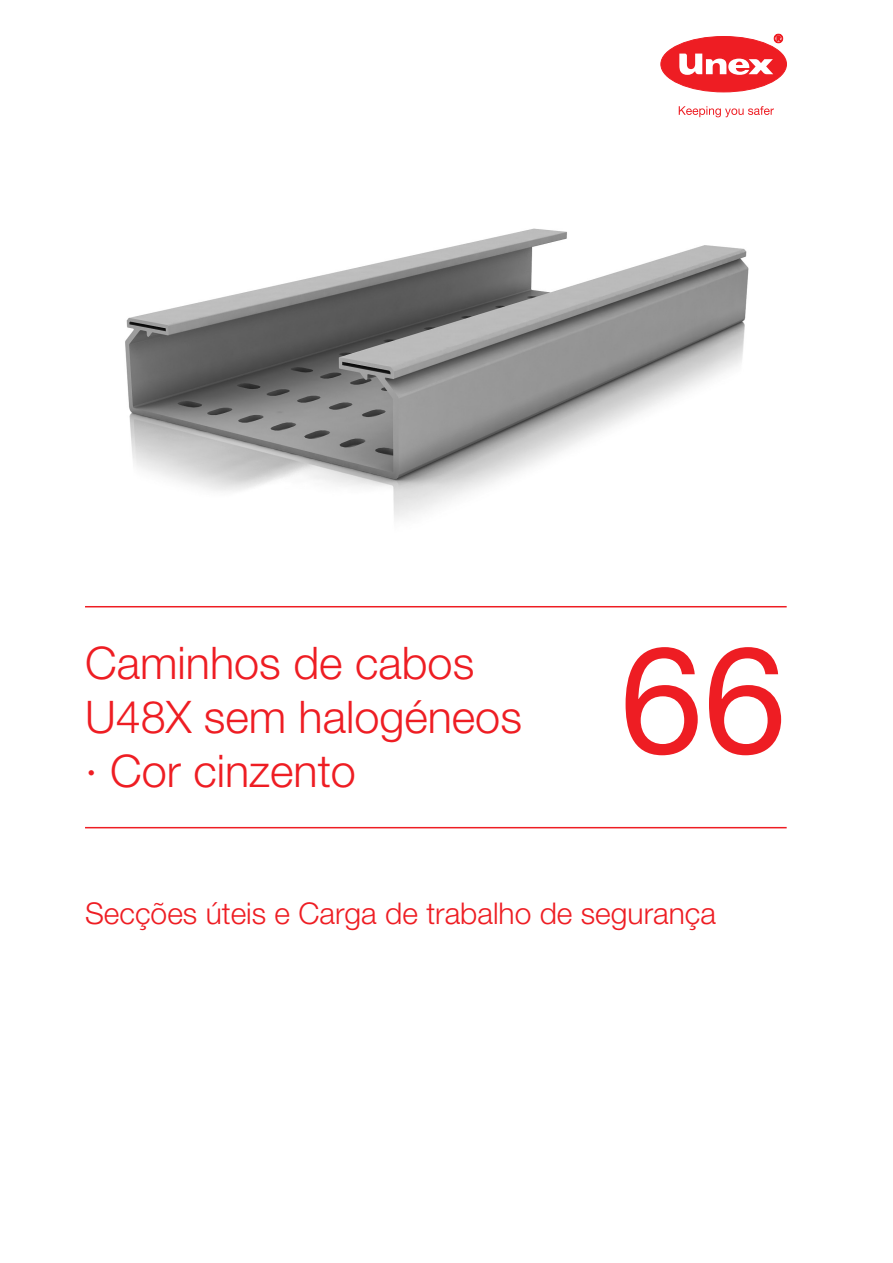
<style>
.page{position:relative;width:893px;height:1263px;background:#fff}
.page>*{position:absolute;margin:0;border:0;box-sizing:border-box;transform-origin:0 0}
.t1{font:150px "Helvetica Neue LT Std";color:#ee1d23}
.t2{font:300 45px/54px "Helvetica Neue LT Std";color:#ee1d23}
.t3{font:300 30px "Helvetica Neue LT Std";color:#ee1d23}
</style>
<div class="page">
<img style="left:125px;top:110px;width:624px;height:409px">
<hr style="left:85px;top:606px;width:702px;height:1px;background:#ee1d23">
<hr style="left:85px;top:827px;width:702px;height:1px;background:#ee1d23">
<div style="left:661px;top:36px;width:125px;height:56px;background:#ee1d23;border-radius:50%"></div>
<div style="left:661px;top:36px;width:126px;height:56px;border:1px solid #ee1d23;border-radius:50%"></div>
<svg style="left:774px;top:34px;width:9px;height:9px"></svg>
<svg style="left:679px;top:54px;width:94px;height:21px"></svg>
<svg style="left:679px;top:106px;width:95px;height:11px"></svg>
<p class="t2" style="left:85px;top:634px;width:438px">Caminhos de cabos<br>U48X sem halogéneos · Cor cinzento</p>
<h1 class="t1" style="left:620px;top:611px;width:168px">66</h1>
<p class="t3" style="left:85px;top:895px;width:632px">Secções úteis e Carga de trabalho de segurança</p>
</div>
